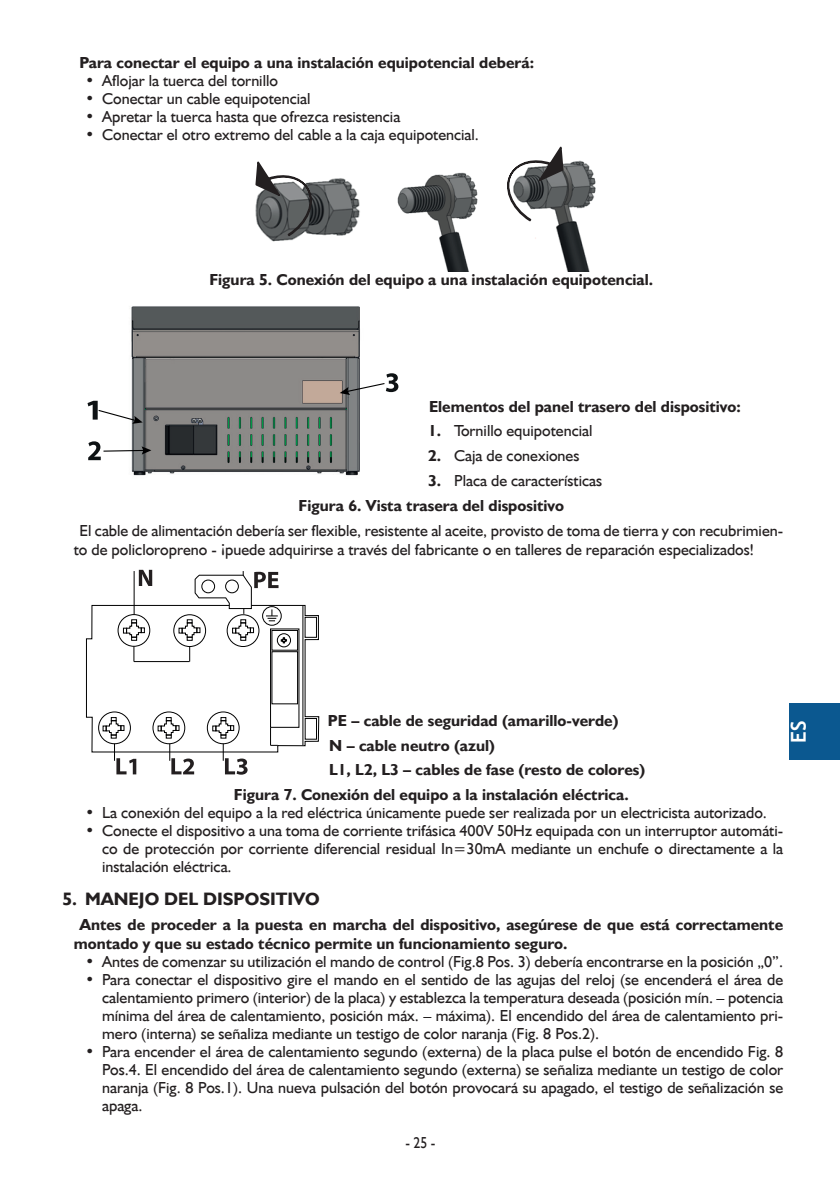
<style>
.page{position:relative;width:840px;height:1191px;background:#fff}
.page>*{position:absolute;margin:0;border:0;box-sizing:border-box;transform-origin:0 0}
.t1{font:700 20.6px "Trebuchet MS";color:#fff}
.t2{font:700 18px "Humanst 521 EU";color:#231f20}
.Tekst_podstawowy{font:16px/18px "Humanst 521 EU";color:#231f20;text-align:justify}
.Tekst_podstawowy_bol{font:700 16px/19.2px "Humanst 521 EU";color:#231f20}
.Podpis_rysunku{font:700 16px "Humanst 521 EU";color:#231f20}
.Tekst_podstawowy-2{font:16px "Humanst 521 EU";color:#231f20;scale:.86 1}
.s1{font-weight:700}
</style>
<div class="page">
<div style="left:788px;top:703px;width:51px;height:57px;background:#0b5890"></div>
<img style="left:269px;top:178px;width:91px;height:64px">
<img style="left:397px;top:172px;width:81px;height:100px">
<img style="left:535px;top:160px;width:61px;height:112px">
<svg style="left:507px;top:146px;width:57px;height:77px"></svg>
<svg style="left:255px;top:161px;width:61px;height:77px"></svg>
<img style="left:94px;top:306px;width:266px;height:170px">
<svg style="left:87px;top:401px;width:56px;height:23px"></svg>
<svg style="left:339px;top:373px;width:59px;height:22px"></svg>
<svg style="left:88px;top:441px;width:63px;height:19px"></svg>
<svg style="left:86px;top:570px;width:233px;height:204px"></svg>
<p class="Tekst_podstawowy_bol" style="left:79px;top:53px;width:456px">Para conectar el equipo a una instalación equipotencial deberá:</p>
<p class="Tekst_podstawowy" style="left:85px;top:71px;width:194px"><span class="s1">•</span> Aflojar la tuerca del tornillo</p>
<p class="Tekst_podstawowy" style="left:85px;top:89px;width:227px"><span class="s1">•</span> Conectar un cable equipotencial</p>
<p class="Tekst_podstawowy" style="left:85px;top:107px;width:316px"><span class="s1">•</span> Apretar la tuerca hasta que ofrezca resistencia</p>
<p class="Tekst_podstawowy" style="left:85px;top:125px;width:395px"><span class="s1">•</span> Conectar el otro extremo del cable a la caja equipotencial.</p>
<p class="Podpis_rysunku" style="left:209px;top:270px;width:445px">Figura 5. Conexión del equipo a una instalación equipotencial.</p>
<p class="Tekst_podstawowy_bol" style="left:429px;top:397px;width:313px">Elementos del panel trasero del dispositivo:</p>
<p class="Tekst_podstawowy" style="left:428px;top:422px;width:166px"><span class="s1">1.</span> Tornillo equipotencial</p>
<p class="Tekst_podstawowy" style="left:428px;top:447px;width:153px"><span class="s1">2.</span> Caja de conexiones</p>
<p class="Tekst_podstawowy" style="left:428px;top:472px;width:175px"><span class="s1">3.</span> Placa de características</p>
<p class="Podpis_rysunku" style="left:298px;top:495px;width:267px">Figura 6. Vista trasera del dispositivo</p>
<p class="Tekst_podstawowy" style="left:74px;top:521px;width:710px;line-height:19.2px;text-indent:6px">El cable de alimentación debería ser flexible, resistente al aceite, provisto de toma de tierra y con recubrimien&shy;to de policloropreno - ¡puede adquirirse a través del fabricante o en talleres de reparación especializados!</p>
<p class="Tekst_podstawowy_bol" style="left:328px;top:711px;width:292px">PE – cable de seguridad (amarillo-verde)</p>
<p class="Tekst_podstawowy_bol" style="left:329px;top:735px;width:167px">N – cable neutro (azul)</p>
<p class="Tekst_podstawowy_bol" style="left:329px;top:760px;width:317px">L1, L2, L3 – cables de fase (resto de colores)</p>
<p class="Podpis_rysunku" style="left:234px;top:785px;width:396px">Figura 7. Conexión del equipo a la instalación eléctrica.</p>
<p class="Tekst_podstawowy" style="left:85px;top:804px;width:683px"><span class="s1">•</span> La conexión del equipo a la red eléctrica únicamente puede ser realizada por un electricista autorizado.</p>
<p class="Tekst_podstawowy" style="left:102px;top:822px;width:682px;text-indent:-17px"><span class="s1">•</span> Conecte el dispositivo a una toma de corriente trifásica 400V 50Hz equipada con un interruptor automáti&shy;co de protección por corriente diferencial residual In=30mA mediante un enchufe o directamente a la instalación eléctrica.</p>
<p class="t2" style="left:62px;top:888px;width:259px">5. MANEJO DEL DISPOSITIVO</p>
<p class="Tekst_podstawowy_bol" style="left:74px;top:915px;width:710px;text-indent:6px">Antes de proceder a la puesta en marcha del dispositivo, asegúrese de que está correctamente montado y que su estado técnico permite un funcionamiento seguro.</p>
<p class="Tekst_podstawowy" style="left:85px;top:953px;width:699px"><span class="s1">•</span> Antes de comenzar su utilización el mando de control (Fig.8 Pos. 3) debería encontrarse en la posición „0”.</p>
<p class="Tekst_podstawowy" style="left:102px;top:971px;width:682px;text-indent:-17px"><span class="s1">•</span> Para conectar el dispositivo gire el mando en el sentido de las agujas del reloj (se encenderá el área de calentamiento primero (interior) de la placa) y establezca la temperatura deseada (posición mín. – potencia mínima del área de calentamiento, posición máx. – máxima). El encendido del área de calentamiento pri&shy;mero (interna) se señaliza mediante un testigo de color naranja (Fig. 8 Pos.2).</p>
<p class="Tekst_podstawowy" style="left:102px;top:1043px;width:682px;text-indent:-17px"><span class="s1">•</span> Para encender el área de calentamiento segundo (externa) de la placa pulse el botón de encendido Fig. 8<br>Pos.4. El encendido del área de calentamiento segundo (externa) se señaliza mediante un testigo de color naranja (Fig. 8 Pos.1). Una nueva pulsación del botón provocará su apagado, el testigo de señalización se apaga.</p>
<p class="t1" style="left:785px;top:742px;width:24px;rotate:-90deg">ES</p>
<p class="Tekst_podstawowy-2" style="left:405px;top:1133px;width:36px">- 25 -</p>
</div>
